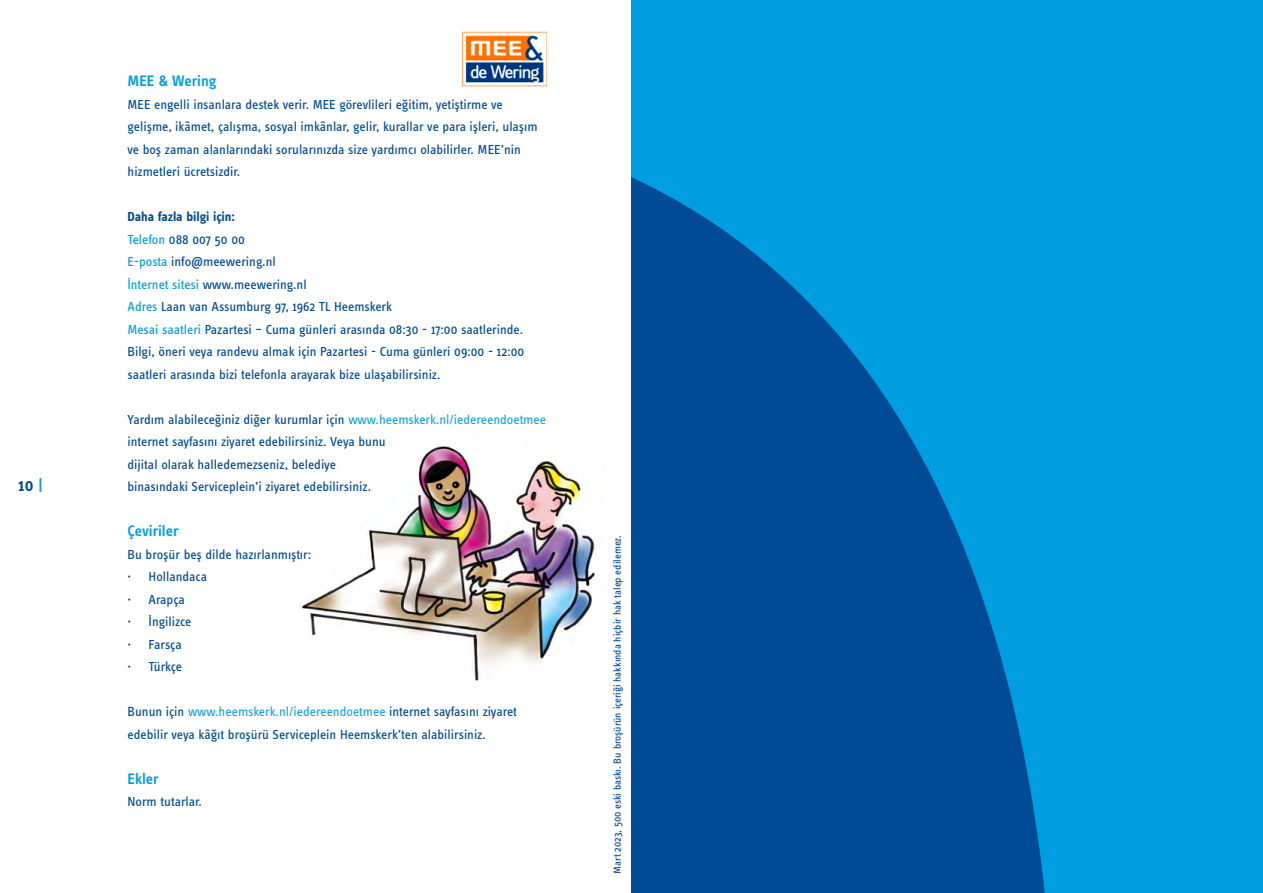
<style>
.page{position:relative;width:1263px;height:893px;background:#fff}
.page>*{position:absolute;margin:0;border:0;box-sizing:border-box;transform-origin:0 0}
.t1{font:600 18px "Info Text Pro";color:#004b93}
.tk{font:600 15.75px "Info Text Pro";color:#009ee0}
.Bodytekst{font:13.5px/22.5px "Info Text Pro";color:#004b93}
.Bodytekst-2{font:700 13.5px "Info Text Pro";letter-spacing:-.01em;color:#004b93}
.Bodytekst-3{font:10.5px "Info Text Pro";color:#004b93}
.s1{color:#009ee0}
</style>
<div class="page">
<img style="left:462px;top:32px;width:84px;height:54px">
<img style="left:299px;top:446px;width:296px;height:235px">
<div style="left:631px;top:0;width:632px;height:893px;background:#009ee0"></div>
<svg style="left:631px;top:177px;width:414px;height:716px;fill:#004b93"></svg>
<h1 class="t1" style="left:18px;top:475px;width:26px">10 <span class="s1">|</span></h1>
<p class="tk" style="left:128px;top:72px;width:91px">MEE &amp; Wering</p>
<p class="Bodytekst" style="left:128px;top:93px;width:412px">MEE engelli insanlara destek verir. MEE görevlileri eğitim, yetiştirme ve gelişme, ikâmet, çalışma, sosyal imkânlar, gelir, kurallar ve para işleri, ulaşım ve boş zaman alanlarındaki sorularınızda size yardımcı olabilirler. MEE’nin hizmetleri ücretsizdir.</p>
<p class="Bodytekst-2" style="left:128px;top:209px;width:109px">Daha fazla bilgi için:</p>
<p class="Bodytekst" style="left:128px;top:228px;width:119px"><span class="s1">Telefon</span> 088 007 50 00</p>
<p class="Bodytekst" style="left:128px;top:250px;width:150px"><span class="s1">E-posta</span> info@meewering.nl</p>
<p class="Bodytekst" style="left:128px;top:273px;width:181px"><span class="s1">İnternet sitesi</span> www.meewering.nl</p>
<p class="Bodytekst" style="left:128px;top:295px;width:266px"><span class="s1">Adres</span> Laan van Assumburg 97, 1962 TL Heemskerk</p>
<p class="Bodytekst" style="left:128px;top:318px;width:398px;text-align:justify"><span class="s1">Mesai saatleri</span> Pazartesi – Cuma günleri arasında 08:30 - 17:00 saatlerinde.<br>Bilgi, öneri veya randevu almak için Pazartesi - Cuma günleri 09:00 - 12:00 saatleri arasında bizi telefonla arayarak bize ulaşabilirsiniz.</p>
<p class="Bodytekst" style="left:128px;top:408px;width:420px">Yardım alabileceğiniz diğer kurumlar için <span class="s1">www.heemskerk.nl/iedereendoetmee </span>internet sayfasını ziyaret edebilirsiniz. Veya bunu<br>dijital olarak halledemezseniz, belediye<br>binasındaki Serviceplein’i ziyaret edebilirsiniz.</p>
<p class="tk" style="left:128px;top:522px;width:53px">Çeviriler</p>
<p class="Bodytekst" style="left:128px;top:543px;width:185px">Bu broşür beş dilde hazırlanmıştır:</p>
<p class="Bodytekst" style="left:128px;top:565px;width:81px">· Hollandaca</p>
<p class="Bodytekst" style="left:128px;top:588px;width:59px">· Arapça</p>
<p class="Bodytekst" style="left:128px;top:610px;width:65px">· İngilizce</p>
<p class="Bodytekst" style="left:128px;top:633px;width:56px">· Farsça</p>
<p class="Bodytekst" style="left:128px;top:655px;width:56px">· Türkçe</p>
<p class="Bodytekst" style="left:128px;top:700px;width:391px">Bunun için <span class="s1">www.heemskerk.nl/iedereendoetmee</span> internet sayfasını ziyaret edebilir veya kâğıt broşürü Serviceplein Heemskerk’ten alabilirsiniz.</p>
<p class="tk" style="left:128px;top:769px;width:33px">Ekler</p>
<p class="Bodytekst" style="left:128px;top:790px;width:76px">Norm tutarlar.</p>
<p class="Bodytekst-3" style="left:611px;top:874px;width:340px;rotate:-90deg">Mart 2023, 500 eski baskı. Bu broşürün içeriği hakkında hiçbir hak talep edilemez.</p>
</div>
